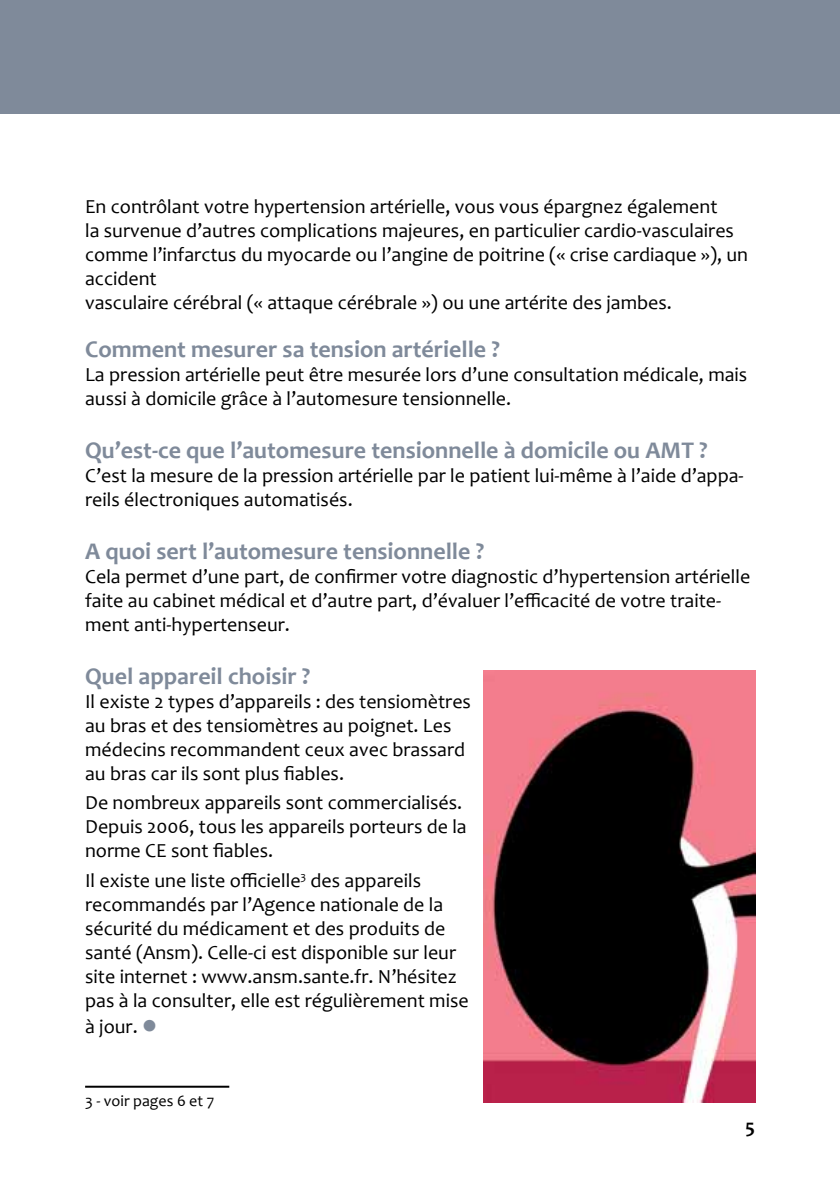
<style>
.page{position:relative;width:840px;height:1191px;background:#fff}
.page>*{position:absolute;margin:0;border:0;box-sizing:border-box;transform-origin:0 0}
.t1{font:700 24px "Candara";color:#7f8a9a}
.t2{font:20px/24px "Candara";color:#000}
.t3{font:700 20px "Candara";color:#000}
.t4{font:16px "Candara";color:#000}
.s1{color:#7f8a9a}
</style>
<div class="page">
<div style="left:0;top:0;width:839px;height:113px;background:#7f8a9a"></div>
<hr style="left:85px;top:1085px;width:144px;height:2px;background:#000">
<img style="left:483px;top:670px;width:272px;height:432px">
<p class="t2" style="left:85px;top:194px;width:664px">En contrôlant votre hypertension artérielle, vous vous épargnez également<br>la survenue d’autres complications majeures, en particulier cardio-vasculaires comme l’infarctus du myocarde ou l’angine de poitrine (« crise cardiaque »), un accident<br>vasculaire cérébral (« attaque cérébrale ») ou une artérite des jambes.</p>
<p class="t1" style="left:85px;top:334px;width:416px">Comment mesurer sa tension artérielle ?</p>
<p class="t2" style="left:85px;top:362px;width:663px">La pression artérielle peut être mesurée lors d’une consultation médicale, mais aussi à domicile grâce à l’automesure tensionnelle.</p>
<p class="t1" style="left:85px;top:435px;width:623px">Qu’est-ce que l’automesure tensionnelle à domicile ou AMT ?</p>
<p class="t2" style="left:85px;top:463px;width:659px">C’est la mesure de la pression artérielle par le patient lui-même à l’aide d’appa&shy;reils électroniques automatisés.</p>
<p class="t1" style="left:85px;top:536px;width:400px">A quoi sert l’automesure tensionnelle ?</p>
<p class="t2" style="left:85px;top:564px;width:666px">Cela permet d’une part, de confirmer votre diagnostic d’hypertension artérielle faite au cabinet médical et d’autre part, d’évaluer l’efficacité de votre traite&shy;ment anti-hypertenseur.</p>
<p class="t1" style="left:85px;top:660px;width:226px">Quel appareil choisir ?</p>
<p class="t2" style="left:85px;top:689px;width:387px">Il existe 2 types d’appareils : des tensiomètres au bras et des tensiomètres au poignet. Les médecins recommandent ceux avec brassard au bras car ils sont plus fiables.</p>
<p class="t2" style="left:85px;top:790px;width:383px">De nombreux appareils sont commercialisés.<br>Depuis 2006, tous les appareils porteurs de la norme CE sont fiables.</p>
<p class="t2" style="left:85px;top:868px;width:385px">Il existe une liste officielle<sup>3</sup> des appareils recommandés par l’Agence nationale de la sécurité du médicament et des produits de santé (Ansm). Celle-ci est disponible sur leur site internet : www.ansm.sante.fr. N’hésitez pas à la consulter, elle est régulièrement mise</p>
<p class="t2" style="left:85px;top:1014px;width:73px">à jour. <span class="s1">●</span></p>
<p class="t4" style="left:85px;top:1090px;width:131px">3 - voir pages 6 et 7</p>
<p class="t3" style="left:745px;top:1114px;width:11px">5</p>
</div>
